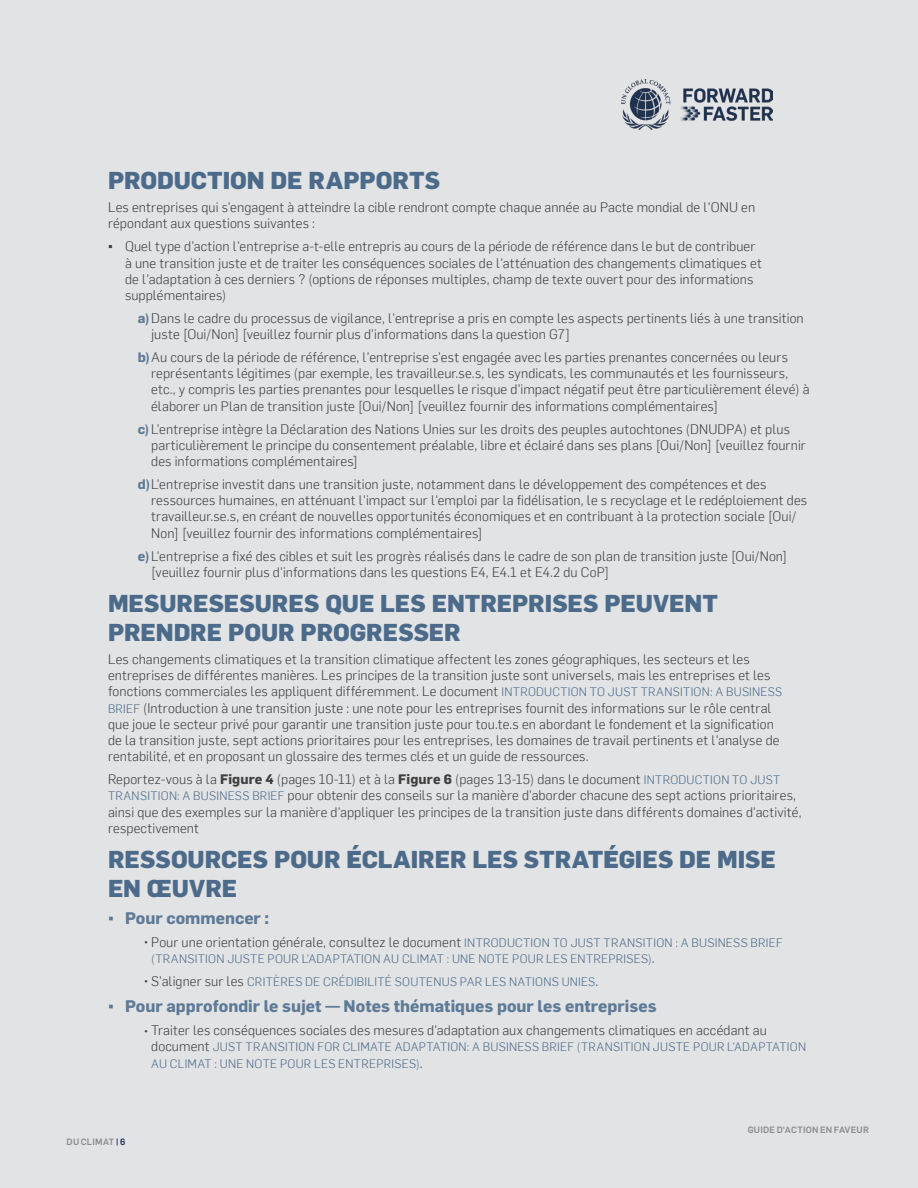
<style>
.page{position:relative;width:918px;height:1188px;background:#e2e3e4}
.page>*{position:absolute;margin:0;border:0;box-sizing:border-box;transform-origin:0 0}
.t1{font:800 24px/28.8px "Flama";letter-spacing:-.005em;color:#4c6b8b}
.t2{font:700 16.5px "Flama";letter-spacing:.005em;color:#5e7a97}
.t3{font:300 13.5px/16.2px "Flama";letter-spacing:.01em;color:#3e3e3f}
.t4{font:300 12px/16.2px "Flama";letter-spacing:.02em;color:#4c6b8b}
.t5{font:500 9px "Flama";letter-spacing:.025em;color:#8d8d8e}
.s1{font-family:"Arial";font-weight:400}
.s2{font-weight:700;color:#5e7a97}
.s3{font-size:12px;color:#4c6b8b}
.s4{font-weight:700}
.s5{font-weight:700;font-size:7.5px}
.s6{font-size:13.5px;color:#3e3e3f}
.s7{font-weight:700;font-size:7.5px;color:#3e3e3f}
.s8{color:#1e3250}
</style>
<div class="page">
<img style="left:622px;top:79px;width:151px;height:51px">
<p class="t1" style="left:108px;top:166px;width:333px">PRODUCTION DE RAPPORTS</p>
<p class="t3" style="left:108px;top:199px;width:649px">Les entreprises qui s'engagent à atteindre la cible rendront compte chaque année au Pacte mondial de l'ONU en répondant aux questions suivantes :</p>
<p class="t3" style="left:125px;top:238px;width:638px;text-indent:-17px"><span class="s1">▪</span> Quel type d'action l'entreprise a-t-elle entrepris au cours de la période de référence dans le but de contribuer à une transition juste et de traiter les conséquences sociales de l'atténuation des changements climatiques et de l'adaptation à ces derniers ? (options de réponses multiples, champ de texte ouvert pour des informations supplémentaires)</p>
<p class="t3" style="left:151px;top:309px;width:654px;text-indent:-14px"><span class="s2">a)</span>Dans le cadre du processus de vigilance, l'entreprise a pris en compte les aspects pertinents liés à une transition juste [Oui/Non] [veuillez fournir plus d'informations dans la question G7]</p>
<p class="t3" style="left:151px;top:348px;width:660px;text-indent:-14px"><span class="s2">b)</span>Au cours de la période de référence, l'entreprise s'est engagée avec les parties prenantes concernées ou leurs représentants légitimes (par exemple, les travailleur.se.s, les syndicats, les communautés et les fournisseurs, etc., y compris les parties prenantes pour lesquelles le risque d'impact négatif peut être particulièrement élevé) à élaborer un Plan de transition juste [Oui/Non] [veuillez fournir des informations complémentaires]</p>
<p class="t3" style="left:151px;top:420px;width:656px;text-indent:-14px"><span class="s2">c)</span>L'entreprise intègre la Déclaration des Nations Unies sur les droits des peuples autochtones (DNUDPA) et plus particulièrement le principe du consentement préalable, libre et éclairé dans ses plans [Oui/Non] [veuillez fournir des informations complémentaires]</p>
<p class="t3" style="left:151px;top:475px;width:658px;text-indent:-14px"><span class="s2">d)</span>L'entreprise investit dans une transition juste, notamment dans le développement des compétences et des ressources humaines, en atténuant l'impact sur l'emploi par la fidélisation, le s recyclage et le redéploiement des travailleur.se.s, en créant de nouvelles opportunités économiques et en contribuant à la protection sociale [Oui/ Non] [veuillez fournir des informations complémentaires]</p>
<p class="t3" style="left:151px;top:547px;width:638px;text-indent:-14px"><span class="s2">e)</span>L'entreprise a fixé des cibles et suit les progrès réalisés dans le cadre de son plan de transition juste [Oui/Non] [veuillez fournir plus d'informations dans les questions E4, E4.1 et E4.2 du CoP]</p>
<p class="t1" style="left:108px;top:589px;width:611px">MESURESESURES QUE LES ENTREPRISES PEUVENT<br>PRENDRE POUR PROGRESSER</p>
<p class="t3" style="left:108px;top:650px;width:676px">Les changements climatiques et la transition climatique affectent les zones géographiques, les secteurs et les entreprises de différentes manières. Les principes de la transition juste sont universels, mais les entreprises et les fonctions commerciales les appliquent différemment. Le document <span class="s3">INTRODUCTION TO JUST TRANSITION: A BUSINESS BRIEF</span> (Introduction à une transition juste : une note pour les entreprises fournit des informations sur le rôle central que joue le secteur privé pour garantir une transition juste pour tou.te.s en abordant le fondement et la signification de la transition juste, sept actions prioritaires pour les entreprises, les domaines de travail pertinents et l'analyse de rentabilité, et en proposant un glossaire des termes clés et un guide de ressources.</p>
<p class="t3" style="left:108px;top:771px;width:695px">Reportez-vous à la <span class="s4">Figure 4</span> (pages 10-11) et à la <span class="s4">Figure 6</span> (pages 13-15) dans le document <span class="s3">INTRODUCTION TO JUST TRANSITION: A BUSINESS BRIEF</span> pour obtenir des conseils sur la manière d'aborder chacune des sept actions prioritaires, ainsi que des exemples sur la manière d'appliquer les principes de la transition juste dans différents domaines d'activité, respectivement</p>
<p class="t1" style="left:108px;top:845px;width:669px">RESSOURCES POUR ÉCLAIRER LES STRATÉGIES DE MISE<br>EN ŒUVRE</p>
<p class="t2" style="left:108px;top:906px;width:163px"><span class="s1">▪</span> Pour commencer :</p>
<p class="t3" style="left:144px;top:933px;width:640px"><span class="s5">•</span> Pour une orientation générale, consultez le document <span class="s3">INTRODUCTION TO JUST TRANSITION : A BUSINESS BRIEF</span></p>
<p class="t4" style="left:151px;top:950px;width:505px">(TRANSITION JUSTE POUR L'ADAPTATION AU CLIMAT : UNE NOTE POUR LES ENTREPRISES)<span class="s6">.</span></p>
<p class="t4" style="left:144px;top:973px;width:455px"><span class="s7">•</span> <span class="s6">S'aligner sur les</span> CRITÈRES DE CRÉDIBILITÉ SOUTENUS PAR LES NATIONS UNIES<span class="s6">.</span></p>
<p class="t2" style="left:108px;top:994px;width:550px"><span class="s1">▪</span> Pour approfondir le sujet — Notes thématiques pour les entreprises</p>
<p class="t3" style="left:144px;top:1022px;width:624px"><span class="s5">•</span> Traiter les conséquences sociales des mesures d'adaptation aux changements climatiques en accédant au</p>
<p class="t4" style="left:151px;top:1038px;width:656px"><span class="s6">document</span> JUST TRANSITION FOR CLIMATE ADAPTATION: A BUSINESS BRIEF (TRANSITION JUSTE POUR L'ADAPTATION<br>AU CLIMAT : UNE NOTE POUR LES ENTREPRISES)<span class="s6">.</span></p>
<p class="t5" style="left:67px;top:1135px;width:60px">DU CLIMAT <span class="s8">| 6</span></p>
<p class="t5" style="left:748px;top:1123px;width:123px">GUIDE D'ACTION EN FAVEUR</p>
</div>
